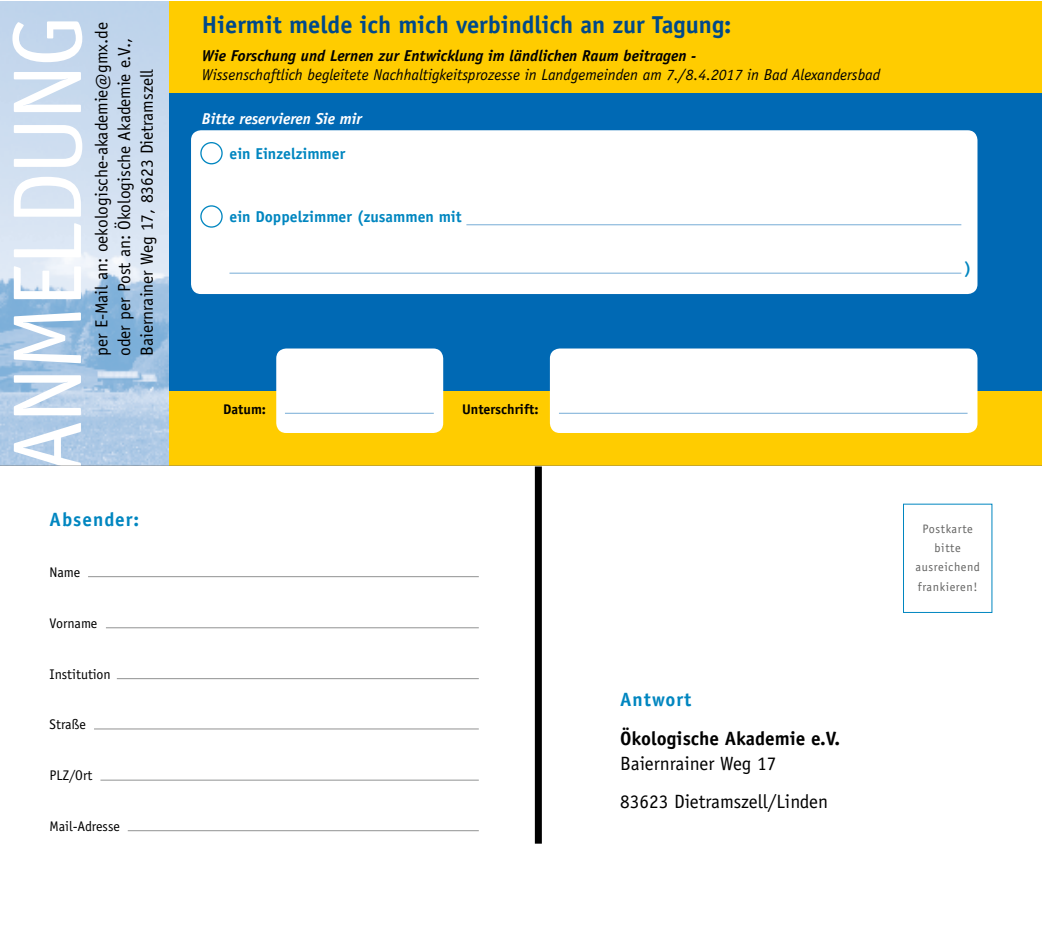
<style>
.page{position:relative;width:1042px;height:933px;background:#fff}
.page>*{position:absolute;margin:0;border:0;box-sizing:border-box;transform-origin:0 0}
.t1{font:98px "Officina Sans";color:#fff}
.t2{font:700 24.5px "Officina Sans";color:#00498a}
.t3{font:19.25px/38.5px "Officina Sans";color:#000}
.t4{font:700 19.25px "Officina Sans";color:#000}
.t5{font:700 19.25px "Officina Sans";letter-spacing:.05em;color:#0086c0}
.t6{font:17.5px/22.8px "Officina Sans";color:#000}
.t7{font:italic 15.75px "Officina Sans";color:#000}
.t8{font:italic 700 15.75px "Officina Sans";color:#000}
.t9{font:700 15.75px "Officina Sans";color:#0086c0}
.t10{font:italic 700 15.75px "Officina Sans";color:#fff}
.t11{font:14px "Officina Sans";color:#000}
.t12{font:700 14px "Officina Sans";color:#000}
.t13{font:12.25px/19.2px "Officina Sans";letter-spacing:.05em;color:#636362;text-align:center}
</style>
<div class="page">
<div style="left:0;top:1px;width:1042px;height:481px;background:#fc0"></div>
<div style="left:0;top:94px;width:1042px;height:297px;background:#0069b4"></div>
<img style="left:0;top:1px;width:169px;height:464px">
<div style="left:276px;top:348px;width:167px;height:85px;background:#fff;border-radius:10px"></div>
<div style="left:550px;top:348px;width:427px;height:85px;background:#fff;border-radius:10px"></div>
<div style="left:191px;top:130px;width:786px;height:164px;background:#fff;border-radius:10px"></div>
<div style="left:200px;top:142px;width:23px;height:22px;border:1px solid #0086c0;border-radius:50%"></div>
<div style="left:200px;top:205px;width:23px;height:23px;border:1px solid #0086c0;border-radius:50%"></div>
<hr style="left:285px;top:413px;width:149px;height:1px;background:#77acd6">
<hr style="left:559px;top:413px;width:408px;height:1px;background:#77acd6">
<hr style="left:466px;top:224px;width:495px;height:1px;background:#77acd6">
<hr style="left:229px;top:273px;width:732px;height:1px;background:#77acd6">
<hr style="left:0;top:465px;width:1042px;height:2px;background:#6f6f6e">
<div style="left:0;top:466px;width:1042px;height:467px;background:#fff"></div>
<div style="left:535px;top:466px;width:7px;height:377px;background:#000"></div>
<div style="left:903px;top:504px;width:89px;height:109px;border:1px solid #0086c0"></div>
<hr style="left:88px;top:576px;width:391px;height:1px;background:#919292">
<hr style="left:106px;top:627px;width:373px;height:1px;background:#919292">
<hr style="left:117px;top:678px;width:362px;height:1px;background:#919292">
<hr style="left:94px;top:728px;width:385px;height:1px;background:#919292">
<hr style="left:128px;top:830px;width:351px;height:1px;background:#919292">
<hr style="left:100px;top:779px;width:379px;height:1px;background:#919292">
<h1 class="t1" style="left:-10px;top:474px;width:461px;rotate:-90deg">A N M ELD U N G</h1>
<p class="t6" style="left:90px;top:356px;width:335px;rotate:-90deg">per E-Mail an: oekologische-akademie@gmx.de oder per Post an: Ökologische Akademie e.V.,<br>Baiernrainer Weg 17, 83623 Dietramszell</p>
<p class="t5" style="left:50px;top:508px;width:91px">Absender:</p>
<p class="t11" style="left:50px;top:564px;width:32px">Name</p>
<p class="t11" style="left:50px;top:615px;width:49px">Vorname</p>
<p class="t11" style="left:50px;top:665px;width:63px">Institution</p>
<p class="t11" style="left:50px;top:716px;width:38px">Straße</p>
<p class="t11" style="left:50px;top:767px;width:44px">PLZ/Ort</p>
<p class="t11" style="left:50px;top:818px;width:72px">Mail-Adresse</p>
<h2 class="t2" style="left:202px;top:9px;width:531px">Hiermit melde ich mich verbindlich an zur Tagung:</h2>
<p class="t8" style="left:202px;top:46px;width:496px">Wie Forschung und Lernen zur Entwicklung im ländlichen Raum beitragen -</p>
<p class="t7" style="left:202px;top:65px;width:680px">Wissenschaftlich begleitete Nachhaltigkeitsprozesse in Landgemeinden am 7./8.4.2017 in Bad Alexandersbad</p>
<p class="t10" style="left:202px;top:109px;width:162px">Bitte reservieren Sie mir</p>
<p class="t9" style="left:229px;top:144px;width:117px">ein Einzelzimmer</p>
<p class="t9" style="left:229px;top:207px;width:234px">ein Doppelzimmer (zusammen mit</p>
<p class="t9" style="left:964px;top:258px;width:8px">)</p>
<p class="t12" style="left:223px;top:401px;width:44px">Datum:</p>
<p class="t12" style="left:462px;top:401px;width:78px">Unterschrift:</p>
<p class="t5" style="left:620px;top:687px;width:73px">Antwort</p>
<p class="t4" style="left:620px;top:726px;width:222px">Ökologische Akademie e.V.</p>
<p class="t3" style="left:620px;top:744px;width:209px">Baiernrainer Weg 17<br>83623 Dietramszell/Linden</p>
<p class="t13" style="left:915px;top:519px;width:66px">Postkarte bitte ausreichend frankieren!</p>
</div>
